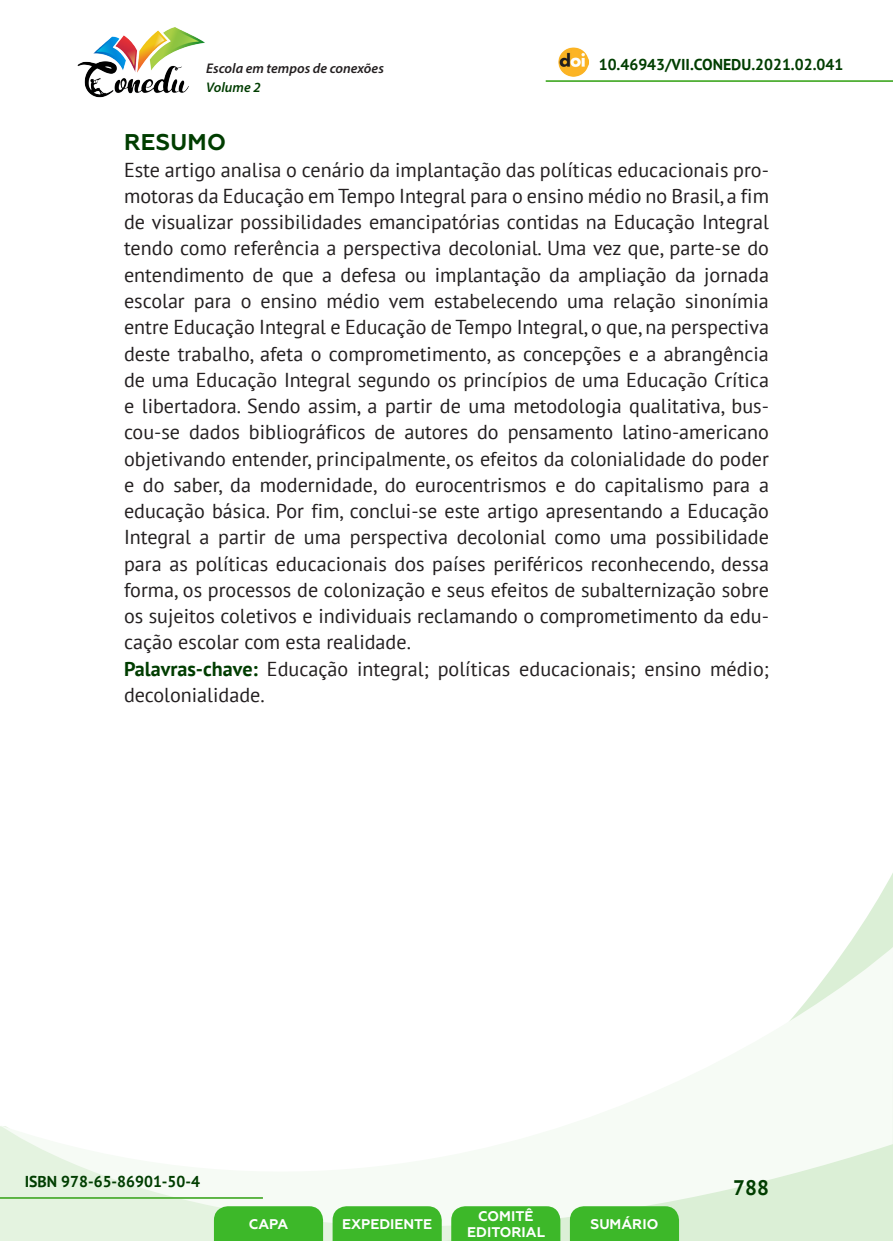
<style>
.page{position:relative;width:893px;height:1241px;background:#fff}
.page>*{position:absolute;margin:0;border:0;box-sizing:border-box;transform-origin:0 0}
._3_RESUMO{font:700 22.75px "Geometria";letter-spacing:.015em;color:#003d00}
.t1{font:700 21px "PT Sans";color:#003d00}
._4_CORPO_RESUMO{font:20.12px/26.2px "PT Sans";color:#231f20;text-align:justify}
._5_PALAVRAS_CHAVE{font:20.12px/26.2px "PT Sans";color:#231f20}
.t2{font:700 15.75px "PT Sans";color:#003d00}
.t3{font:700 14px/16.8px "Geometria";color:#fff;text-align:center}
.t4{font:italic 600 14px "Myriad Pro";color:#231f20}
.t5{font:italic 600 14px "Myriad Pro";color:#003d00}
.s1{font-weight:700;color:#003d00}
</style>
<div class="page">
<svg style="left:848px;top:873px;width:45px;height:73px"></svg>
<svg style="left:0;top:946px;width:893px;height:294px"></svg>
<hr style="left:0;top:1196px;width:263px;height:2px;background:#4cad31">
<hr style="left:546px;top:80px;width:347px;height:2px;background:#4cad31">
<img style="left:559px;top:47px;width:30px;height:30px">
<img style="left:77px;top:27px;width:128px;height:71px">
<svg style="left:214px;top:1205px;width:109px;height:35px;background:#47bb34"></svg>
<svg style="left:333px;top:1205px;width:109px;height:35px;background:#47bb34"></svg>
<svg style="left:451px;top:1205px;width:109px;height:35px;background:#47bb34"></svg>
<svg style="left:570px;top:1205px;width:109px;height:35px;background:#46bb33"></svg>
<p class="t4" style="left:206px;top:59px;width:179px">Escola em tempos de conexões</p>
<p class="t2" style="left:599px;top:54px;width:246px">10.46943/VII.CONEDU.2021.02.041</p>
<p class="t5" style="left:206px;top:78px;width:56px">Volume 2</p>
<p class="_3_RESUMO" style="left:124px;top:129px;width:103px">RESUMO</p>
<p class="_4_CORPO_RESUMO" style="left:124px;top:156px;width:646px">Este artigo analisa o cenário da implantação das políticas educacionais pro&shy;motoras da Educação em Tempo Integral para o ensino médio no Brasil, a fim de visualizar possibilidades emancipatórias contidas na Educação Integral tendo como referência a perspectiva decolonial. Uma vez que, parte-se do entendimento de que a defesa ou implantação da ampliação da jornada escolar para o ensino médio vem estabelecendo uma relação sinonímia entre Educação Integral e Educação de Tempo Integral, o que, na perspectiva deste trabalho, afeta o comprometimento, as concepções e a abrangência de uma Educação Integral segundo os princípios de uma Educação Crítica e libertadora. Sendo assim, a partir de uma metodologia qualitativa, bus&shy;cou-se dados bibliográficos de autores do pensamento latino-americano objetivando entender, principalmente, os efeitos da colonialidade do poder e do saber, da modernidade, do eurocentrismos e do capitalismo para a educação básica. Por fim, conclui-se este artigo apresentando a Educação Integral a partir de uma perspectiva decolonial como uma possibilidade para as políticas educacionais dos países periféricos reconhecendo, dessa forma, os processos de colonização e seus efeitos de subalternização sobre os sujeitos coletivos e individuais reclamando o comprometimento da edu&shy;cação escolar com esta realidade.</p>
<p class="_5_PALAVRAS_CHAVE" style="left:124px;top:655px;width:646px"><span class="s1">Palavras-chave:</span> Educação integral; políticas educacionais; ensino médio; decolonialidade.</p>
<p class="t2" style="left:25px;top:1170px;width:177px">ISBN 978-65-86901-50-4</p>
<p class="t3" style="left:249px;top:1215px;width:41px">CAPA</p>
<p class="t3" style="left:342px;top:1215px;width:92px">EXPEDIENTE</p>
<p class="t3" style="left:467px;top:1207px;width:79px">COMITÊ<br>EDITORIAL</p>
<p class="t3" style="left:590px;top:1215px;width:69px">SUMÁRIO</p>
<p class="t1" style="left:733px;top:1173px;width:37px">788</p>
</div>
